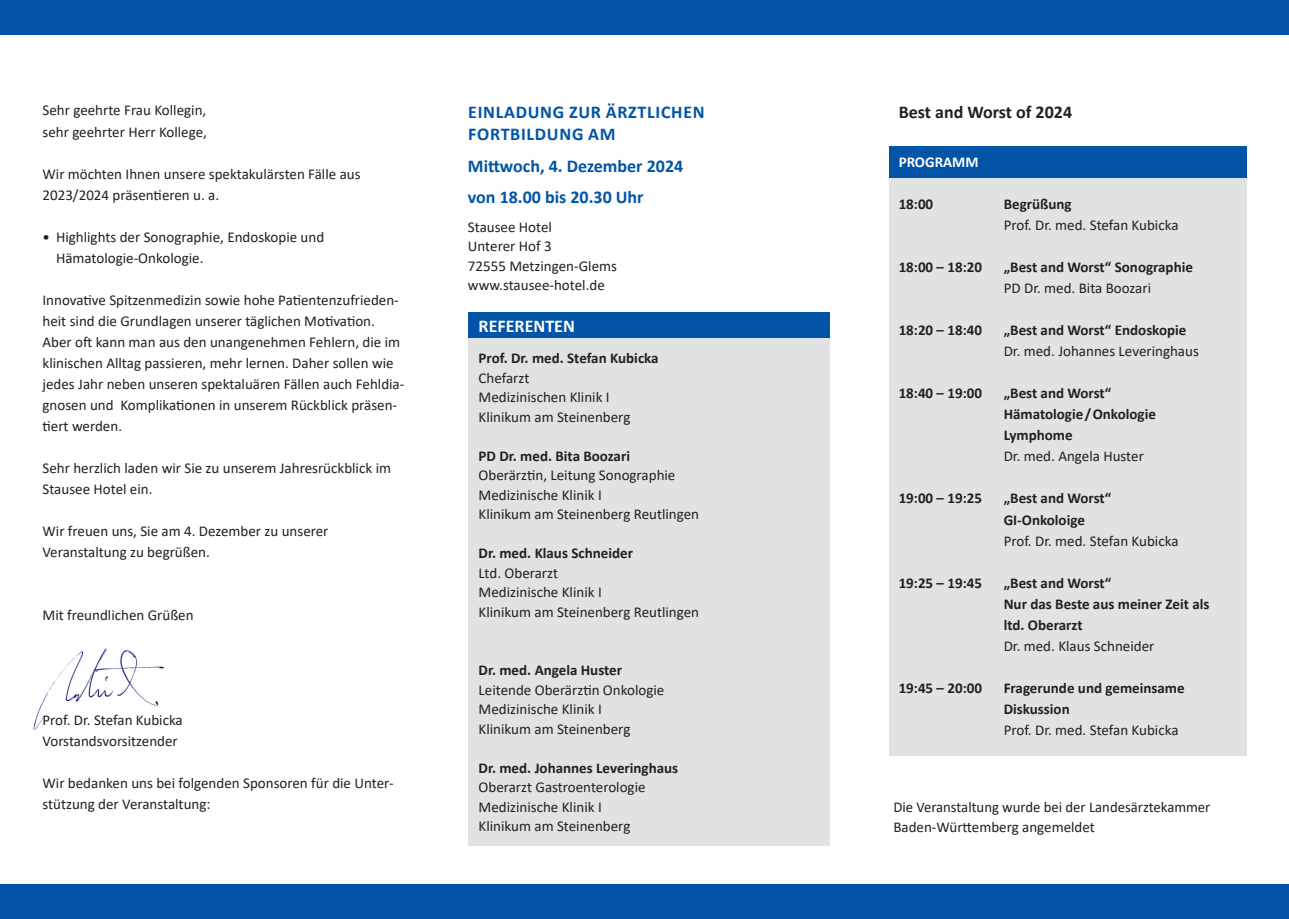
<style>
.page{position:relative;width:1289px;height:919px;background:#fff}
.page>*{position:absolute;margin:0;border:0;box-sizing:border-box;transform-origin:0 0}
.t1{font:700 18px/31.5px "Calibri";color:#0154a6}
.t2{font:700 18px/22.5px "Calibri";letter-spacing:.04em;color:#0154a6}
.t3{font:700 18px "Calibri";color:#231f20}
.t4{font:700 18px "Calibri";color:#fff}
.t5{font:15px/19.5px "Calibri";color:#231f20}
.t6{font:700 15px/21px "Calibri";color:#231f20}
.t7{font:700 15px "Calibri";color:#fff}
</style>
<div class="page">
<img style="left:33px;top:648px;width:131px;height:82px">
<div style="left:0;top:0;width:1288px;height:34px;background:#0154a6"></div>
<div style="left:0;top:884px;width:1288px;height:34px;background:#0154a6"></div>
<div style="left:468px;top:316px;width:361px;height:529px;background:#e1e2e4"></div>
<div style="left:468px;top:313px;width:361px;height:25px;background:#0154a6"></div>
<div style="left:889px;top:150px;width:357px;height:605px;background:#e1e2e4"></div>
<div style="left:889px;top:147px;width:357px;height:31px;background:#0154a6"></div>
<p class="t5" style="left:43px;top:100px;width:166px;line-height:21px">Sehr geehrte Frau Kollegin, sehr geehrter Herr Kollege,</p>
<p class="t5" style="left:43px;top:163px;width:319px;line-height:21px">Wir möchten Ihnen unsere spektakulärsten Fälle aus<br>2023/2024 präsentieren u. a.</p>
<p class="t5" style="left:56px;top:226px;width:270px;line-height:21px;text-indent:-13px">• Highlights der Sonographie, Endoskopie und<br>Hämatologie-Onkologie.</p>
<p class="t5" style="left:43px;top:289px;width:363px;line-height:21px">Innovative Spitzenmedizin sowie hohe Patientenzufrieden&shy;heit sind die Grundlagen unserer täglichen Motivation.<br>Aber oft kann man aus den unangenehmen Fehlern, die im klinischen Alltag passieren, mehr lernen. Daher sollen wie jedes Jahr neben unseren spektaluären Fällen auch Fehldia&shy;gnosen und Komplikationen in unserem Rückblick präsen&shy;tiert werden.</p>
<p class="t5" style="left:43px;top:457px;width:350px;line-height:21px">Sehr herzlich laden wir Sie zu unserem Jahresrückblick im<br>Stausee Hotel ein.</p>
<p class="t5" style="left:43px;top:520px;width:287px;line-height:21px">Wir freuen uns, Sie am 4. Dezember zu unserer<br>Veranstaltung zu begrüßen.</p>
<p class="t5" style="left:43px;top:604px;width:153px">Mit freundlichen Grüßen</p>
<p class="t5" style="left:43px;top:709px;width:142px;line-height:21px">Prof. Dr. Stefan Kubicka<br>Vorstandsvorsitzender</p>
<p class="t5" style="left:43px;top:772px;width:352px;line-height:21px">Wir bedanken uns bei folgenden Sponsoren für die Unter&shy;stützung der Veranstaltung:</p>
<p class="t2" style="left:468px;top:100px;width:238px">EINLADUNG ZUR ÄRZTLICHEN<br>FORTBILDUNG AM</p>
<p class="t1" style="left:468px;top:150px;width:217px">Mittwoch, 4. Dezember 2024 von 18.00 bis 20.30 Uhr</p>
<p class="t5" style="left:468px;top:217px;width:150px">Stausee Hotel<br>Unterer Hof 3<br>72555 Metzingen-Glems www.stausee-hotel.de</p>
<p class="t4" style="left:478px;top:313px;width:98px">REFERENTEN</p>
<p class="t6" style="left:478px;top:347px;width:182px">Prof. Dr. med. Stefan Kubicka</p>
<p class="t5" style="left:478px;top:367px;width:153px">Chefarzt<br>Medizinischen Klinik I<br>Klinikum am Steinenberg</p>
<p class="t6" style="left:478px;top:445px;width:153px">PD Dr. med. Bita Boozari</p>
<p class="t5" style="left:478px;top:465px;width:222px">Oberärztin, Leitung Sonographie<br>Medizinische Klinik I<br>Klinikum am Steinenberg Reutlingen</p>
<p class="t6" style="left:478px;top:542px;width:156px">Dr. med. Klaus Schneider</p>
<p class="t5" style="left:478px;top:562px;width:222px">Ltd. Oberarzt<br>Medizinische Klinik I<br>Klinikum am Steinenberg Reutlingen</p>
<p class="t6" style="left:478px;top:659px;width:145px">Dr. med. Angela Huster</p>
<p class="t5" style="left:478px;top:679px;width:187px">Leitende Oberärztin Onkologie<br>Medizinische Klinik I<br>Klinikum am Steinenberg</p>
<p class="t6" style="left:478px;top:757px;width:201px">Dr. med. Johannes Leveringhaus</p>
<p class="t5" style="left:478px;top:777px;width:168px">Oberarzt Gastroenterologie<br>Medizinische Klinik I<br>Klinikum am Steinenberg</p>
<p class="t3" style="left:898px;top:99px;width:175px">Best and Worst of 2024</p>
<p class="t7" style="left:898px;top:152px;width:81px">PROGRAMM</p>
<p class="t6" style="left:898px;top:193px;width:36px">18:00</p>
<p class="t6" style="left:1003px;top:193px;width:69px">Begrüßung</p>
<p class="t5" style="left:1003px;top:215px;width:176px">Prof. Dr. med. Stefan Kubicka</p>
<p class="t6" style="left:898px;top:256px;width:85px">18:00 – 18:20</p>
<p class="t6" style="left:1003px;top:256px;width:191px">„Best and Worst“ Sonographie</p>
<p class="t5" style="left:1003px;top:278px;width:149px">PD Dr. med. Bita Boozari</p>
<p class="t6" style="left:898px;top:319px;width:85px">18:20 – 18:40</p>
<p class="t6" style="left:1003px;top:319px;width:184px">„Best and Worst“ Endoskopie</p>
<p class="t5" style="left:1003px;top:341px;width:197px">Dr. med. Johannes Leveringhaus</p>
<p class="t6" style="left:898px;top:382px;width:85px">18:40 – 19:00</p>
<p class="t6" style="left:1003px;top:382px;width:154px">„Best and Worst“<br>Hämatologie/Onkologie<br>Lymphome</p>
<p class="t5" style="left:1003px;top:446px;width:142px">Dr. med. Angela Huster</p>
<p class="t6" style="left:898px;top:487px;width:85px">19:00 – 19:25</p>
<p class="t6" style="left:1003px;top:487px;width:109px">„Best and Worst“<br>GI-Onkoloige</p>
<p class="t5" style="left:1003px;top:530px;width:176px">Prof. Dr. med. Stefan Kubicka</p>
<p class="t6" style="left:898px;top:571px;width:85px">19:25 – 19:45</p>
<p class="t6" style="left:1003px;top:571px;width:207px">„Best and Worst“<br>Nur das Beste aus meiner Zeit als ltd. Oberarzt</p>
<p class="t5" style="left:1003px;top:635px;width:152px">Dr. med. Klaus Schneider</p>
<p class="t6" style="left:898px;top:676px;width:85px">19:45 – 20:00</p>
<p class="t6" style="left:1003px;top:676px;width:182px">Fragerunde und gemeinsame<br>Diskussion</p>
<p class="t5" style="left:1003px;top:719px;width:176px">Prof. Dr. med. Stefan Kubicka</p>
<p class="t5" style="left:893px;top:797px;width:318px">Die Veranstaltung wurde bei der Landesärztekammer<br>Baden-Württemberg angemeldet</p>
</div>
